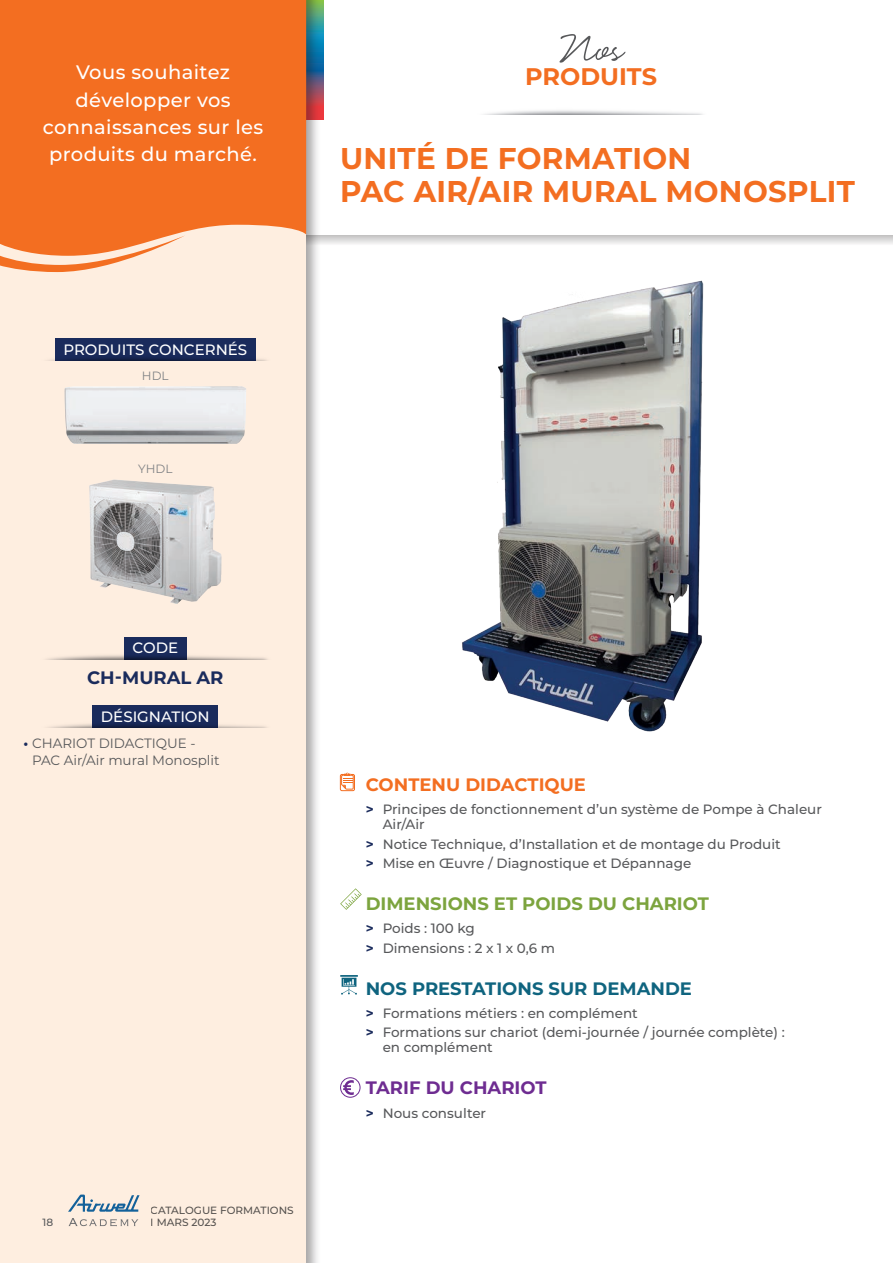
<style>
.page{position:relative;width:893px;height:1263px;background:#fff}
.page>*{position:absolute;margin:0;border:0;box-sizing:border-box;transform-origin:0 0}
.t1{font:69px "Eye Catching";color:#57585a}
.t2{font:700 30px/33px "Montserrat";letter-spacing:.01em;color:#f36e21}
.t3{font:700 24px "Montserrat";color:#f36e21}
.t4{font:500 19.5px/27px "Montserrat";letter-spacing:.02em;color:#fff;text-align:center}
.t5{font:700 18px "Montserrat";color:#7ca43e}
.t6{font:700 18px "Montserrat";color:#0f647f}
.t7{font:700 18px "Montserrat";color:#f36e21}
.t8{font:700 18px "Montserrat";color:#6e2c91}
.t9{font:700 18px "Montserrat";color:#1a2b5c}
.t10{font:500 15px "Montserrat";color:#fff}
.t11{font:500 13.5px/19.2px "Montserrat";color:#57585a}
.t12{font:13.5px/16.5px "Montserrat";color:#57585a}
.t13{font:12px "Montserrat";color:#808285}
.t14{font:500 10.5px "Montserrat";color:#57585a}
.s1{font-weight:700;color:#1a2b5c}
</style>
<div class="page">
<svg style="left:321px;top:0;width:2px;height:119px"></svg>
<div style="left:0;top:0;width:321px;height:1263px;background:#231f20;opacity:.4"></div>
<div style="left:0;top:0;width:306px;height:1263px;background:#feeee0"></div>
<svg style="left:0;top:0;width:306px;height:272px;background:#f47b35"></svg>
<div style="left:55px;top:338px;width:201px;height:23px;background:#1a2b5c"></div>
<div style="left:124px;top:637px;width:63px;height:22px;background:#1a2b5c"></div>
<div style="left:92px;top:705px;width:126px;height:22px;background:#1a2b5c"></div>
<img style="left:64px;top:386px;width:182px;height:58px">
<img style="left:89px;top:479px;width:132px;height:125px">
<img style="left:48px;top:655px;width:219px;height:4px">
<img style="left:52px;top:724px;width:213px;height:3px">
<svg style="left:340px;top:773px;width:15px;height:18px"></svg>
<svg style="left:340px;top:888px;width:22px;height:22px"></svg>
<svg style="left:340px;top:975px;width:18px;height:20px"></svg>
<svg style="left:343px;top:1080px;width:11px;height:15px"></svg>
<div style="left:340px;top:1077px;width:20px;height:20px;border:1px solid #6e2c91;border-radius:50%"></div>
<img style="left:462px;top:280px;width:242px;height:452px">
<div style="left:306px;top:235px;width:587px;height:20px;background:linear-gradient(to bottom,#d2d1d1,#fff)"></div>
<svg style="left:68px;top:1194px;width:72px;height:18px"></svg>
<svg style="left:68px;top:1218px;width:70px;height:8px"></svg>
<h1 class="t1" style="left:559px;top:21px;width:65px">Nos</h1>
<h3 class="t4" style="left:76px;top:58px;width:155px">Vous souhaitez</h3>
<h3 class="t3" style="left:525px;top:59px;width:133px">PRODUITS</h3>
<h3 class="t4" style="left:43px;top:85px;width:222px">développer vos connaissances sur les produits du marché.</h3>
<h2 class="t2" style="left:340px;top:140px;width:516px">UNITÉ DE FORMATION<br>PAC AIR/AIR MURAL MONOSPLIT</h2>
<p class="t10" style="left:63px;top:339px;width:185px">PRODUITS CONCERNÉS</p>
<p class="t13" style="left:142px;top:367px;width:28px">HDL</p>
<p class="t13" style="left:138px;top:460px;width:36px">YHDL</p>
<p class="t10" style="left:132px;top:638px;width:47px">CODE</p>
<h3 class="t9" style="left:87px;top:665px;width:138px">CH-MURAL AR</h3>
<p class="t10" style="left:101px;top:706px;width:110px">DÉSIGNATION</p>
<p class="t12" style="left:32px;top:735px;width:189px;text-indent:-9px"><span class="s1">•</span> CHARIOT DIDACTIQUE -<br>PAC Air/Air mural Monosplit</p>
<p class="t14" style="left:151px;top:1203px;width:145px">CATALOGUE FORMATIONS</p>
<p class="t14" style="left:43px;top:1215px;width:12px">18</p>
<p class="t14" style="left:151px;top:1215px;width:15px">I mars</p>
<p class="t14" style="left:192px;top:1215px;width:27px">2023</p>
<h3 class="t7" style="left:366px;top:771px;width:222px">CONTENU DIDACTIQUE</h3>
<p class="t11" style="left:383px;top:801px;width:441px;line-height:15px;text-indent:-17px"><span class="s1">&gt;</span> Principes de fonctionnement d’un système de Pompe à Chaleur<br>Air/Air</p>
<p class="t11" style="left:366px;top:834px;width:417px"><span class="s1">&gt;</span> Notice Technique, d’Installation et de montage du Produit <span class="s1">&gt;</span> Mise en Œuvre / Diagnostique et Dépannage</p>
<h3 class="t5" style="left:366px;top:890px;width:345px">DIMENSIONS ET POIDS DU CHARIOT</h3>
<p class="t11" style="left:366px;top:918px;width:191px"><span class="s1">&gt;</span> Poids : 100 kg<br><span class="s1">&gt;</span> Dimensions : 2 x 1 x 0,6 m</p>
<h3 class="t6" style="left:366px;top:975px;width:328px">NOS PRESTATIONS SUR DEMANDE</h3>
<p class="t11" style="left:366px;top:1003px;width:421px"><span class="s1">&gt;</span> Formations métiers : en complément<br><span class="s1">&gt;</span> Formations sur chariot (demi-journée / journée complète) :</p>
<p class="t11" style="left:383px;top:1037px;width:112px">en complément</p>
<h3 class="t8" style="left:366px;top:1075px;width:182px">TARIF DU CHARIOT</h3>
<p class="t11" style="left:366px;top:1103px;width:122px"><span class="s1">&gt;</span> Nous consulter</p>
</div>
